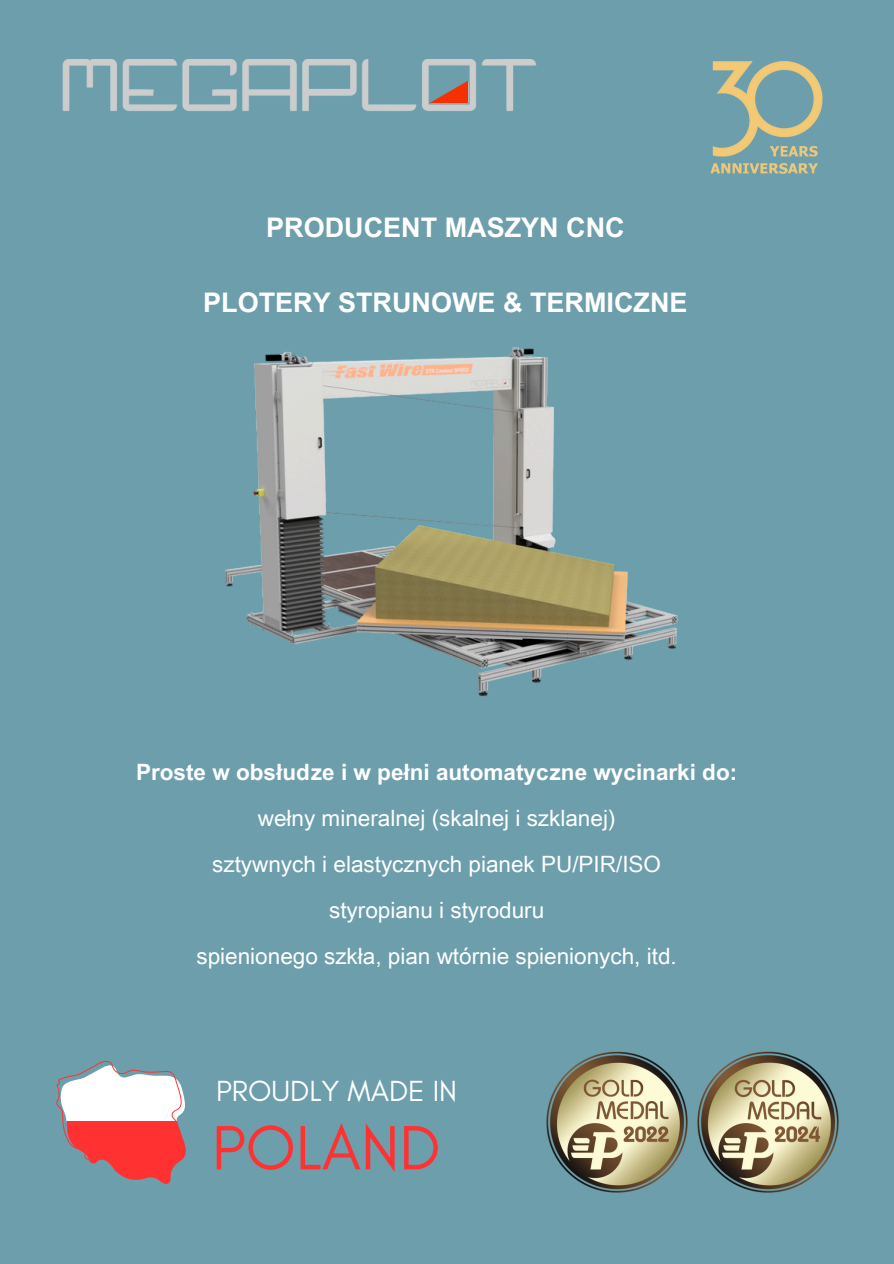
<style>
.page{position:relative;width:894px;height:1264px;background:#fff}
.page>*{position:absolute;margin:0;border:0;box-sizing:border-box;transform-origin:0 0}
.t1{font:63.6px "Glacial Indifference";color:#ff3131}
.t2{font:29.7px "Glacial Indifference";color:#fff}
.t3{font:700 27px "Arial Unicode MS";color:#fff}
.t4{font:22.5px "Arial Unicode MS";color:#fff}
.t5{font:700 22.5px "Arial Unicode MS";color:#fff}
</style>
<div class="page">
<div style="left:0;top:0;width:893px;height:1263px;background:#6c9eab"></div>
<img style="left:62px;top:59px;width:475px;height:52px">
<img style="left:698px;top:1051px;width:141px;height:142px">
<img style="left:225px;top:347px;width:453px;height:349px">
<img style="left:710px;top:61px;width:113px;height:113px">
<img style="left:546px;top:1051px;width:152px;height:142px">
<img style="left:429px;top:81px;width:38px;height:22px">
<svg style="left:183px;top:1093px;width:2px;height:19px"></svg>
<svg style="left:130px;top:1139px;width:56px;height:44px"></svg>
<svg style="left:56px;top:1060px;width:127px;height:119px"></svg>
<p class="t3" style="left:266px;top:209px;width:360px">PRODUCENT MASZYN CNC</p>
<p class="t3" style="left:203px;top:283px;width:486px">PLOTERY STRUNOWE &amp; TERMICZNE</p>
<p class="t5" style="left:136px;top:755px;width:602px">Proste w obsłudze i w pełni automatyczne wycinarki do:</p>
<p class="t4" style="left:258px;top:801px;width:359px">wełny mineralnej (skalnej i szklanej)</p>
<h2 class="t4" style="left:212px;top:848px;width:450px">sztywnych i elastycznych pianek PU/PIR/ISO</h2>
<h2 class="t4" style="left:329px;top:894px;width:216px">styropianu i styroduru</h2>
<p class="t4" style="left:196px;top:940px;width:481px">spienionego szkła, pian wtórnie spienionych, itd.</p>
<p class="t2" style="left:216px;top:1072px;width:242px">PROUDLY MADE IN</p>
<p class="t1" style="left:212px;top:1108px;width:230px">POLAND</p>
</div>
